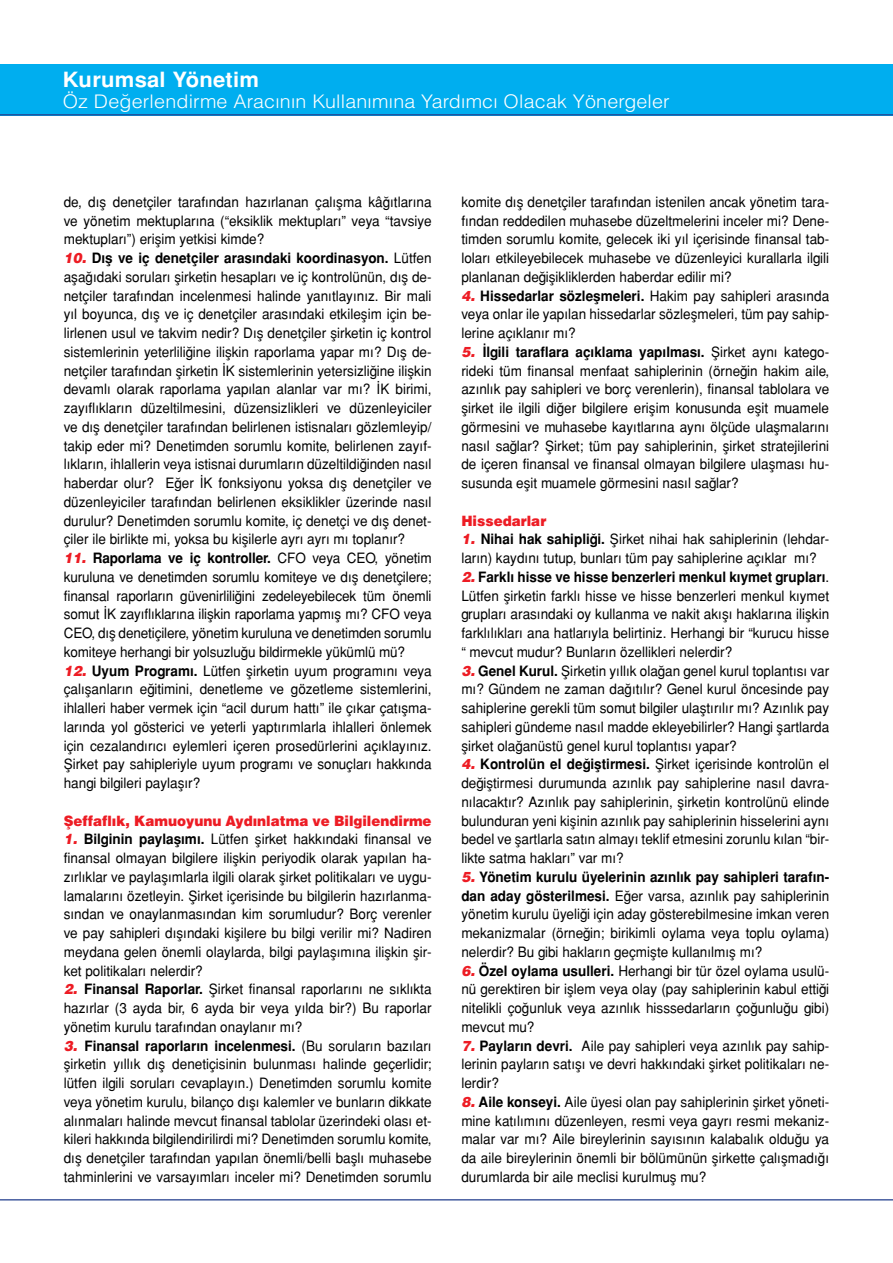
<style>
.page{position:relative;width:893px;height:1263px;background:#fff}
.page>*{position:absolute;margin:0;border:0;box-sizing:border-box;transform-origin:0 0}
.t1{font:700 21px "Helvetica Tr";letter-spacing:.01em;color:#fff;scale:1.05 1}
.t2{font:18.75px "Helvetica Light Normal Tr";letter-spacing:.01em;color:#fff;scale:1.05 1}
.t3{font:14.25px/18.8px "Helvetica Normal Tr";color:#000;text-align:justify;scale:.95 1}
.t4{font:700 14.25px "Helvetica Tr";color:#000;scale:.95 1}
.t5{font:14.25px "Helvetica Black Tr";color:#ed1c24;scale:.95 1}
.s1{font-family:"Helvetica Black Italic Tr";font-weight:400;color:#ed1c24}
.s2{font-family:"Helvetica Normal Tr";font-weight:400}
.s3{font-family:"Helvetica Black Italic Tr";color:#ed1c24}
.s4{font-family:"Helvetica Tr";font-weight:700}
</style>
<div class="page">
<div style="left:0;top:64px;width:893px;height:51px;background:#00aeef"></div>
<hr style="left:0;top:114px;width:893px;height:1px;background:#25408f">
<hr style="left:0;top:1199px;width:893px;height:1px;background:#25408f">
<h1 class="t1" style="left:63px;top:67px;width:189px">Kurumsal Yönetim</h1>
<h2 class="t2" style="left:63px;top:89px;width:580px">Öz Değerlendirme Aracının Kullanımına Yardımcı Olacak Yönergeler</h2>
<p class="t3" style="left:64px;top:192px;width:389px">de, dış denetçiler tarafından hazırlanan çalışma kâğıtlarına ve yönetim mektuplarına (“eksiklik mektupları” veya “tavsiye mektupları”) erişim yetkisi kimde?</p>
<p class="t4" style="left:64px;top:250px;width:389px"><span class="s1">10.</span> Dış ve iç denetçiler arasındaki koordinasyon. <span class="s2">Lütfen</span></p>
<p class="t3" style="left:64px;top:267px;width:389px">aşağıdaki soruları şirketin hesapları ve iç kontrolünün, dış de&shy;netçiler tarafından incelenmesi halinde yanıtlayınız. Bir mali yıl boyunca, dış ve iç denetçiler arasındaki etkileşim için be&shy;lirlenen usul ve takvim nedir? Dış denetçiler şirketin iç kontrol sistemlerinin yeterliliğine ilişkin raporlama yapar mı? Dış de&shy;netçiler tarafından şirketin İK sistemlerinin yetersizliğine ilişkin devamlı olarak raporlama yapılan alanlar var mı? İK birimi, zayıflıkların düzeltilmesini, düzensizlikleri ve düzenleyiciler ve dış denetçiler tarafından belirlenen istisnaları gözlemleyip/ takip eder mi? Denetimden sorumlu komite, belirlenen zayıf&shy;lıkların, ihlallerin veya istisnai durumların düzeltildiğinden nasıl haberdar olur? Eğer İK fonksiyonu yoksa dış denetçiler ve düzenleyiciler tarafından belirlenen eksiklikler üzerinde nasıl durulur? Denetimden sorumlu komite, iç denetçi ve dış denet&shy;çiler ile birlikte mi, yoksa bu kişilerle ayrı ayrı mı toplanır?</p>
<p class="t4" style="left:64px;top:550px;width:389px"><span class="s1">11.</span> Raporlama ve iç kontroller. <span class="s2">CFO veya CEO, yönetim</span></p>
<p class="t3" style="left:64px;top:567px;width:389px">kuruluna ve denetimden sorumlu komiteye ve dış denetçilere; finansal raporların güvenirliliğini zedeleyebilecek tüm önemli somut İK zayıflıklarına ilişkin raporlama yapmış mı? CFO veya CEO, dış denetiçilere, yönetim kuruluna ve denetimden sorumlu komiteye herhangi bir yolsuzluğu bildirmekle yükümlü mü?</p>
<p class="t3" style="left:64px;top:661px;width:389px"><span class="s3">12.</span> <span class="s4">Uyum Programı.</span> Lütfen şirketin uyum programını veya çalışanların eğitimini, denetleme ve gözetleme sistemlerini, ihlalleri haber vermek için “acil durum hattı” ile çıkar çatışma&shy;larında yol gösterici ve yeterli yaptırımlarla ihlalleri önlemek için cezalandırıcı eylemleri içeren prosedürlerini açıklayınız.<br>Şirket pay sahipleriyle uyum programı ve sonuçları hakkında hangi bilgileri paylaşır?</p>
<p class="t5" style="left:64px;top:811px;width:389px">Şeffaflık, Kamuoyunu Aydınlatma ve Bilgilendirme</p>
<p class="t3" style="left:64px;top:830px;width:389px"><span class="s3">1.</span> <span class="s4">Bilginin paylaşımı.</span> Lütfen şirket hakkındaki finansal ve finansal olmayan bilgilere ilişkin periyodik olarak yapılan ha&shy;zırlıklar ve paylaşımlarla ilgili olarak şirket politikaları ve uygu&shy;lamalarını özetleyin. Şirket içerisinde bu bilgilerin hazırlanma&shy;sından ve onaylanmasından kim sorumludur? Borç verenler ve pay sahipleri dışındaki kişilere bu bilgi verilir mi? Nadiren meydana gelen önemli olaylarda, bilgi paylaşımına ilişkin şir&shy;ket politikaları nelerdir?</p>
<p class="t3" style="left:64px;top:980px;width:389px"><span class="s3">2.</span> <span class="s4">Finansal Raporlar.</span> Şirket finansal raporlarını ne sıklıkta hazırlar (3 ayda bir, 6 ayda bir veya yılda bir?) Bu raporlar yönetim kurulu tarafından onaylanır mı?</p>
<p class="t4" style="left:64px;top:1037px;width:389px"><span class="s1">3.</span> Finansal raporların incelenmesi. <span class="s2">(Bu soruların bazıları</span></p>
<p class="t3" style="left:64px;top:1055px;width:389px">şirketin yıllık dış denetiçisinin bulunması halinde geçerlidir; lütfen ilgili soruları cevaplayın.) Denetimden sorumlu komite veya yönetim kurulu, bilanço dışı kalemler ve bunların dikkate alınmaları halinde mevcut finansal tablolar üzerindeki olası et&shy;kileri hakkında bilgilendirilirdi mi? Denetimden sorumlu komite, dış denetçiler tarafından yapılan önemli/belli başlı muhasebe tahminlerini ve varsayımları inceler mi? Denetimden sorumlu</p>
<p class="t3" style="left:461px;top:192px;width:389px">komite dış denetçiler tarafından istenilen ancak yönetim tara&shy;fından reddedilen muhasebe düzeltmelerini inceler mi? Dene&shy;timden sorumlu komite, gelecek iki yıl içerisinde finansal tab&shy;loları etkileyebilecek muhasebe ve düzenleyici kurallarla ilgili planlanan değişikliklerden haberdar edilir mi?</p>
<p class="t3" style="left:461px;top:286px;width:389px"><span class="s3">4.</span> <span class="s4">Hissedarlar sözleşmeleri.</span> Hakim pay sahipleri arasında veya onlar ile yapılan hissedarlar sözleşmeleri, tüm pay sahip&shy;lerine açıklanır mı?</p>
<p class="t4" style="left:461px;top:343px;width:389px"><span class="s1">5.</span> İlgili taraflara açıklama yapılması. <span class="s2">Şirket aynı katego-</span></p>
<p class="t3" style="left:461px;top:361px;width:389px">rideki tüm finansal menfaat sahiplerinin (örneğin hakim aile, azınlık pay sahipleri ve borç verenlerin), finansal tablolara ve şirket ile ilgili diğer bilgilere erişim konusunda eşit muamele görmesini ve muhasebe kayıtlarına aynı ölçüde ulaşmalarını nasıl sağlar? Şirket; tüm pay sahiplerinin, şirket stratejilerini de içeren finansal ve finansal olmayan bilgilere ulaşması hu&shy;susunda eşit muamele görmesini nasıl sağlar?</p>
<p class="t5" style="left:461px;top:511px;width:91px">Hissedarlar</p>
<p class="t3" style="left:461px;top:530px;width:389px"><span class="s3">1.</span> <span class="s4">Nihai hak sahipliği.</span> Şirket nihai hak sahiplerinin (lehdar&shy;ların) kaydını tutup, bunları tüm pay sahiplerine açıklar mı?</p>
<p class="t4" style="left:461px;top:568px;width:389px"><span class="s1">2.</span> Farklı hisse ve hisse benzerleri menkul kıymet grupları<span class="s2">.</span></p>
<p class="t3" style="left:461px;top:586px;width:389px">Lütfen şirketin farklı hisse ve hisse benzerleri menkul kıymet grupları arasındaki oy kullanma ve nakit akışı haklarına ilişkin farklılıkları ana hatlarıyla belirtiniz. Herhangi bir “kurucu hisse “ mevcut mudur? Bunların özellikleri nelerdir?</p>
<p class="t3" style="left:461px;top:661px;width:389px"><span class="s3">3.</span> <span class="s4">Genel Kurul.</span> Şirketin yıllık olağan genel kurul toplantısı var mı? Gündem ne zaman dağıtılır? Genel kurul öncesinde pay sahiplerine gerekli tüm somut bilgiler ulaştırılır mı? Azınlık pay sahipleri gündeme nasıl madde ekleyebilirler? Hangi şartlarda şirket olağanüstü genel kurul toplantısı yapar?</p>
<p class="t3" style="left:461px;top:755px;width:389px"><span class="s3">4.</span> <span class="s4">Kontrolün el değiştirmesi.</span> Şirket içerisinde kontrolün el değiştirmesi durumunda azınlık pay sahiplerine nasıl davra&shy;nılacaktır? Azınlık pay sahiplerinin, şirketin kontrolünü elinde bulunduran yeni kişinin azınlık pay sahiplerinin hisselerini aynı bedel ve şartlarla satın almayı teklif etmesini zorunlu kılan “bir&shy;likte satma hakları” var mı?</p>
<p class="t4" style="left:461px;top:868px;width:389px"><span class="s1">5.</span> Yönetim kurulu üyelerinin azınlık pay sahipleri tarafın-</p>
<p class="t3" style="left:461px;top:886px;width:389px"><span class="s4">dan aday gösterilmesi.</span> Eğer varsa, azınlık pay sahiplerinin yönetim kurulu üyeliği için aday gösterebilmesine imkan veren mekanizmalar (örneğin; birikimli oylama veya toplu oylama) nelerdir? Bu gibi hakların geçmişte kullanılmış mı?</p>
<p class="t3" style="left:461px;top:961px;width:389px"><span class="s3">6.</span> <span class="s4">Özel oylama usulleri.</span> Herhangi bir tür özel oylama usulü&shy;nü gerektiren bir işlem veya olay (pay sahiplerinin kabul ettiği nitelikli çoğunluk veya azınlık hisssedarların çoğunluğu gibi) mevcut mu?</p>
<p class="t3" style="left:461px;top:1036px;width:389px"><span class="s3">7.</span> <span class="s4">Payların devri.</span> Aile pay sahipleri veya azınlık pay sahip&shy;lerinin payların satışı ve devri hakkındaki şirket politikaları ne&shy;lerdir?</p>
<p class="t3" style="left:461px;top:1092px;width:389px"><span class="s3">8.</span> <span class="s4">Aile konseyi.</span> Aile üyesi olan pay sahiplerinin şirket yöneti&shy;mine katılımını düzenleyen, resmi veya gayrı resmi mekaniz&shy;malar var mı? Aile bireylerinin sayısının kalabalık olduğu ya da aile bireylerinin önemli bir bölümünün şirkette çalışmadığı durumlarda bir aile meclisi kurulmuş mu?</p>
</div>
